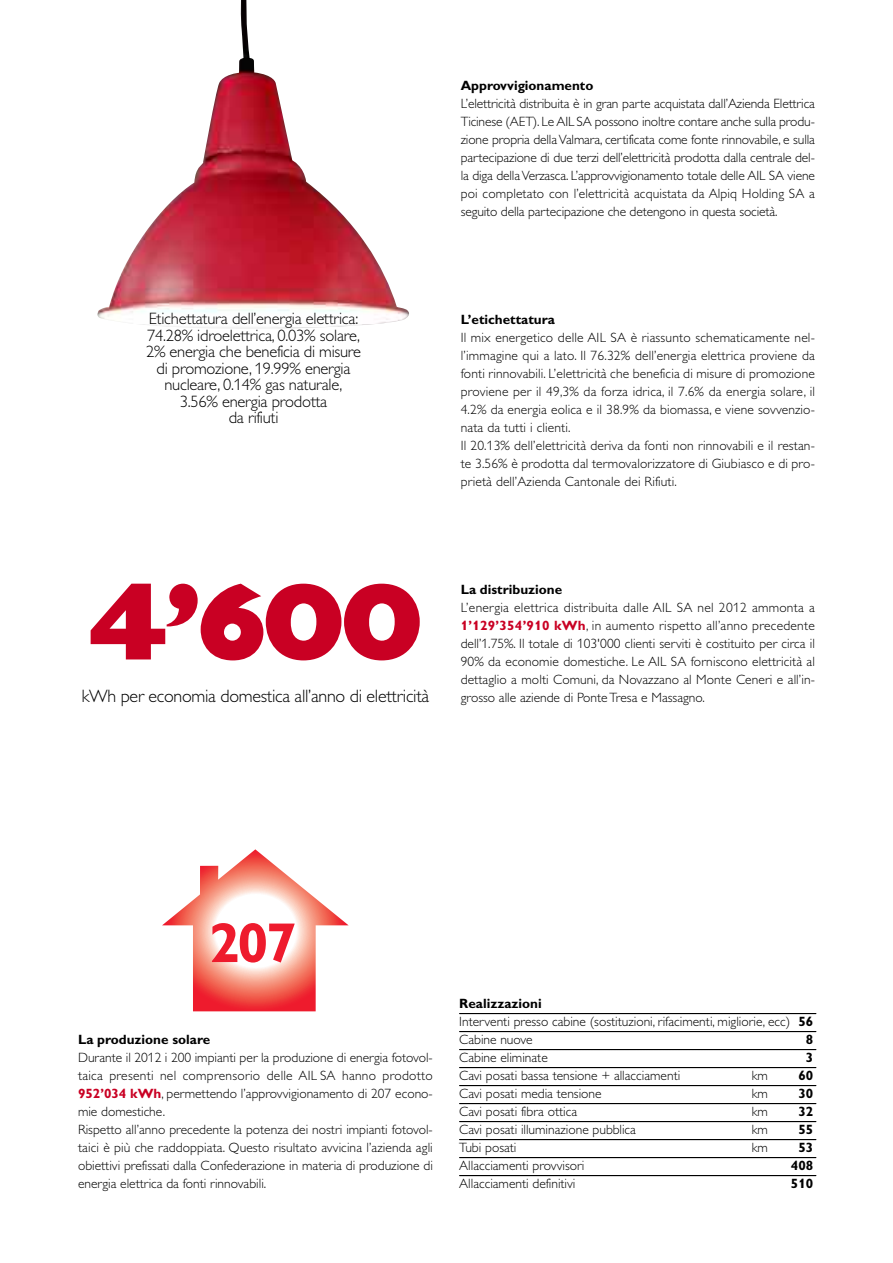
<style>
.page{position:relative;width:893px;height:1263px;background:#fff}
.page>*{position:absolute;margin:0;border:0;box-sizing:border-box;transform-origin:0 0}
.t1{font:108px "Gill Sans Std Extra Bold Disp";color:#c90023}
.t2{font:700 56.4px "Gill Alt One";color:#ee1b2d}
.t3{font:300 18px "Gill Alt One";letter-spacing:-.015em;color:#000}
.t4{font:300 16.5px/16.5px "Gill Alt One";letter-spacing:-.015em;color:#000;text-align:center}
.t5{font:300 13.5px/18px "Gill Alt One";color:#000}
.t6{font:700 13.5px "Gill Alt One";color:#000}
.s1{font-weight:700;color:#c90023}
.s2{font-weight:700}
</style>
<div class="page">
<svg style="left:459px;top:1013px;width:358px;height:1px"></svg>
<svg style="left:459px;top:1031px;width:358px;height:1px"></svg>
<svg style="left:459px;top:1049px;width:358px;height:1px"></svg>
<svg style="left:459px;top:1067px;width:358px;height:1px"></svg>
<svg style="left:459px;top:1085px;width:358px;height:1px"></svg>
<svg style="left:459px;top:1103px;width:358px;height:1px"></svg>
<svg style="left:459px;top:1121px;width:358px;height:1px"></svg>
<svg style="left:459px;top:1139px;width:358px;height:1px"></svg>
<svg style="left:459px;top:1157px;width:358px;height:1px"></svg>
<svg style="left:459px;top:1175px;width:358px;height:1px"></svg>
<svg style="left:162px;top:849px;width:187px;height:162px"></svg>
<img style="left:97px;top:0;width:312px;height:329px">
<p class="t4" style="left:146px;top:312px;width:217px">Etichettatura dell’energia elettrica:<br>74.28% idroelettrica, 0.03% solare,<br>2% energia che beneficia di misure di promozione, 19.99% energia nucleare, 0.14% gas naturale,<br>3.56% energia prodotta<br>da rifiuti</p>
<p class="t6" style="left:461px;top:81px;width:134px">Approvvigionamento</p>
<p class="t5" style="left:461px;top:96px;width:356px;text-align:justify">L’elettricità distribuita è in gran parte acquistata dall’Azienda Elettrica Ticinese (AET). Le AIL SA possono inoltre contare anche sulla produ&shy;zione propria dellaValmara, certificata come fonte rinnovabile, e sulla partecipazione di due terzi dell’elettricità prodotta dalla centrale del&shy;la diga dellaVerzasca. L’approvvigionamento totale delle AIL SA viene poi completato con l’elettricità acquistata da Alpiq Holding SA a seguito della partecipazione che detengono in questa società.</p>
<p class="t6" style="left:461px;top:315px;width:96px">L’etichettatura</p>
<p class="t5" style="left:461px;top:330px;width:356px">Il mix energetico delle AIL SA è riassunto schematicamente nel&shy;l’immagine qui a lato. Il 76.32% dell’energia elettrica proviene da fonti rinnovabili. L’elettricità che beneficia di misure di promozione proviene per il 49,3% da forza idrica, il 7.6% da energia solare, il 4.2% da energia eolica e il 38.9% da biomassa, e viene sovvenzio&shy;nata da tutti i clienti.<br>Il 20.13% dell’elettricità deriva da fonti non rinnovabili e il restan&shy;te 3.56% è prodotta dal termovalorizzatore di Giubiasco e di pro&shy;prietà dell’Azienda Cantonale dei Rifiuti.</p>
<h1 class="t1" style="left:88px;top:585px;width:337px">4’600</h1>
<h3 class="t3" style="left:82px;top:689px;width:349px">kWh per economia domestica all’anno di elettricità</h3>
<p class="t6" style="left:461px;top:585px;width:103px">La distribuzione</p>
<p class="t5" style="left:461px;top:600px;width:356px;text-align:justify">L’energia elettrica distribuita dalle AIL SA nel 2012 ammonta a <span class="s1">1’129’354’910 kWh</span>, in aumento rispetto all’anno precedente dell’1.75%. Il totale di 103'000 clienti serviti è costituito per circa il 90% da economie domestiche. Le AIL SA forniscono elettricità al dettaglio a molti Comuni, da Novazzano al Monte Ceneri e all’in&shy;grosso alle aziende di PonteTresa e Massagno.</p>
<h2 class="t2" style="left:209px;top:922px;width:89px">207</h2>
<p class="t6" style="left:78px;top:1035px;width:134px">La produzione solare</p>
<p class="t5" style="left:78px;top:1050px;width:356px">Durante il 2012 i 200 impianti per la produzione di energia fotovol&shy;taica presenti nel comprensorio delle AIL SA hanno prodotto <span class="s1">952’034 kWh</span>, permettendo l’approvvigionamento di 207 econo&shy;mie domestiche.<br>Rispetto all’anno precedente la potenza dei nostri impianti fotovol&shy;taici è più che raddoppiata. Questo risultato avvicina l’azienda agli obiettivi prefissati dalla Confederazione in materia di produzione di energia elettrica da fonti rinnovabili.</p>
<p class="t5" style="left:459px;top:996px;width:356px"><span class="s2">Realizzazioni<br></span>Interventi presso cabine (sostituzioni, rifacimenti, migliorie, ecc) <span class="s2">56<br></span>Cabine nuove</p>
<p class="t6" style="left:806px;top:1035px;width:9px">8</p>
<p class="t5" style="left:459px;top:1050px;width:90px">Cabine eliminate</p>
<p class="t6" style="left:806px;top:1053px;width:9px">3</p>
<p class="t5" style="left:459px;top:1068px;width:223px">Cavi posati bassa tensione + allacciamenti</p>
<p class="t5" style="left:752px;top:1068px;width:18px">km</p>
<p class="t6" style="left:798px;top:1071px;width:16px">60</p>
<p class="t5" style="left:459px;top:1086px;width:144px">Cavi posati media tensione</p>
<p class="t5" style="left:752px;top:1086px;width:18px">km</p>
<p class="t6" style="left:798px;top:1089px;width:16px">30</p>
<p class="t5" style="left:459px;top:1104px;width:119px">Cavi posati fibra ottica</p>
<p class="t5" style="left:752px;top:1104px;width:18px">km</p>
<p class="t6" style="left:798px;top:1107px;width:16px">32</p>
<p class="t5" style="left:459px;top:1122px;width:178px">Cavi posati illuminazione pubblica</p>
<p class="t5" style="left:752px;top:1122px;width:18px">km</p>
<p class="t6" style="left:798px;top:1125px;width:16px">55</p>
<p class="t5" style="left:459px;top:1140px;width:59px">Tubi posati</p>
<p class="t5" style="left:752px;top:1140px;width:18px">km</p>
<p class="t6" style="left:798px;top:1143px;width:16px">53</p>
<p class="t5" style="left:459px;top:1158px;width:127px">Allacciamenti provvisori</p>
<p class="t6" style="left:791px;top:1161px;width:24px">408</p>
<p class="t5" style="left:459px;top:1176px;width:118px">Allacciamenti definitivi</p>
<p class="t6" style="left:791px;top:1179px;width:24px">510</p>
</div>
